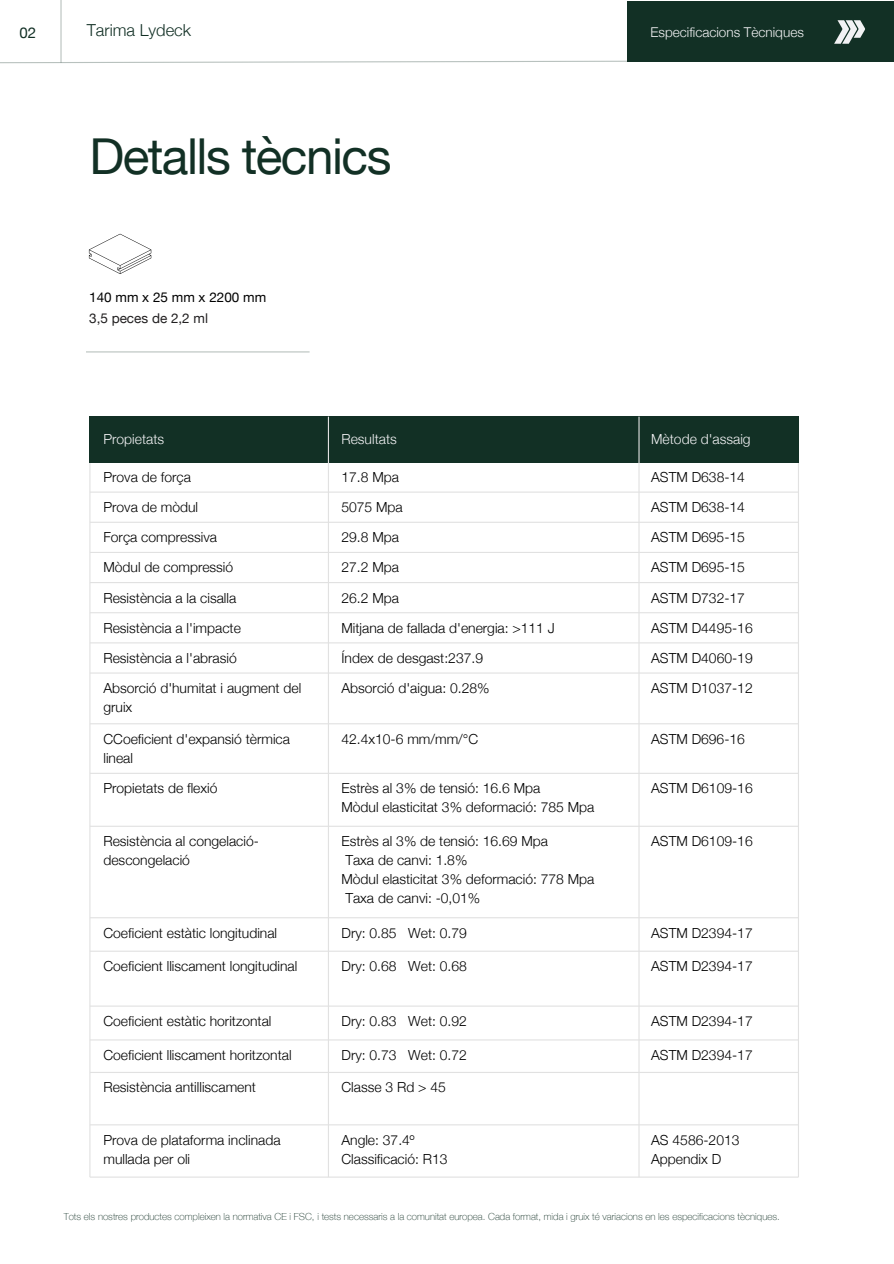
<style>
.page{position:relative;width:894px;height:1264px;background:#fff}
.page>*{position:absolute;margin:0;border:0;box-sizing:border-box;transform-origin:0 0}
.t1{font:49.5px "Helvetica Neue";letter-spacing:-.03em;color:#123025}
.t2{font:300 16.5px "Helvetica Neue";color:#123025}
.t3{font:15px "Helvetica Neue";color:#123025}
.t4{font:300 13.95px/30.2px "Helvetica Neue";color:#000}
.t5{font:300 13.95px "Helvetica Neue";color:#f2f2f4}
.t6{font:300 13.5px "Helvetica Neue";color:#f2f2f4}
.t7{font:13.5px "Helvetica Neue";color:#000}
.t8{font:13.5px "Helvetica Neue";color:#211f20}
.t9{font:100 9.75px "Helvetica Neue";color:#123025}
</style>
<div class="page">
<hr style="left:86px;top:351px;width:223px;height:1px;background:#123025">
<svg style="left:89px;top:234px;width:62px;height:40px"></svg>
<hr style="left:89px;top:416px;width:1px;height:761px;background:#e1e1e1">
<hr style="left:90px;top:491px;width:708px;height:1px;background:#e1e1e1">
<hr style="left:90px;top:521px;width:708px;height:2px;background:#e1e1e1">
<hr style="left:90px;top:552px;width:708px;height:1px;background:#e1e1e1">
<hr style="left:90px;top:582px;width:708px;height:1px;background:#e1e1e1">
<hr style="left:90px;top:612px;width:708px;height:1px;background:#e1e1e1">
<hr style="left:90px;top:642px;width:708px;height:1px;background:#e1e1e1">
<hr style="left:90px;top:672px;width:708px;height:1px;background:#e1e1e1">
<hr style="left:90px;top:723px;width:708px;height:1px;background:#e1e1e1">
<hr style="left:90px;top:825px;width:708px;height:1px;background:#e1e1e1">
<hr style="left:90px;top:917px;width:708px;height:1px;background:#e1e1e1">
<hr style="left:90px;top:950px;width:708px;height:1px;background:#e1e1e1">
<hr style="left:90px;top:1005px;width:708px;height:1px;background:#e1e1e1">
<hr style="left:90px;top:1039px;width:708px;height:1px;background:#e1e1e1">
<hr style="left:90px;top:1071px;width:708px;height:1px;background:#e1e1e1">
<hr style="left:90px;top:1124px;width:708px;height:1px;background:#e1e1e1">
<hr style="left:90px;top:1176px;width:708px;height:1px;background:#e1e1e1">
<hr style="left:90px;top:772px;width:708px;height:2px;background:#e1e1e1">
<hr style="left:797px;top:416px;width:1px;height:761px;background:#e1e1e1">
<div style="left:89px;top:416px;width:709px;height:46px;background:#123025"></div>
<hr style="left:328px;top:416px;width:1px;height:761px;background:#e1e1e1">
<hr style="left:638px;top:416px;width:1px;height:761px;background:#e1e1e1">
<div style="left:626px;top:1px;width:267px;height:61px;background:#123025"></div>
<svg style="left:834px;top:20px;width:30px;height:24px"></svg>
<hr style="left:60px;top:0;width:2px;height:63px;background:#123025">
<svg style="left:0;top:60px;width:627px;height:3px"></svg>
<p class="t3" style="left:19px;top:23px;width:18px">02</p>
<p class="t2" style="left:87px;top:20px;width:106px">Tarima Lydeck</p>
<p class="t6" style="left:650px;top:23px;width:155px">Especificacions Tècniques</p>
<h1 class="t1" style="left:89px;top:126px;width:303px">Detalls tècnics</h1>
<p class="t7" style="left:89px;top:289px;width:178px">140 mm x 25 mm x 2200 mm</p>
<p class="t8" style="left:89px;top:310px;width:120px">3,5 peces de 2,2 ml</p>
<p class="t5" style="left:103px;top:430px;width:62px">Propietats</p>
<p class="t5" style="left:341px;top:430px;width:57px">Resultats</p>
<p class="t5" style="left:651px;top:430px;width:101px">Mètode d'assaig</p>
<p class="t4" style="left:103px;top:461px;width:199px">Prova de força<br>Prova de mòdul<br>Força compressiva<br>Mòdul de compressió<br>Resistència a la cisalla<br>Resistència a l'impacte<br>Resistència a l'abrasió<br>Absorció d'humitat i augment del</p>
<p class="t4" style="left:103px;top:691px;width:30px">gruix</p>
<p class="t4" style="left:341px;top:461px;width:215px">17.8 Mpa<br>5075 Mpa<br>29.8 Mpa<br>27.2 Mpa<br>26.2 Mpa<br>Mitjana de fallada d'energia: &gt;111 J<br>Índex de desgast:237.9<br>Absorció d'aigua: 0.28%</p>
<p class="t4" style="left:651px;top:461px;width:103px">ASTM D638-14<br>ASTM D638-14<br>ASTM D695-15<br>ASTM D695-15<br>ASTM D732-17<br>ASTM D4495-16<br>ASTM D4060-19<br>ASTM D1037-12</p>
<p class="t4" style="left:103px;top:729px;width:188px;line-height:18.8px">CCoeficient d'expansió tèrmica lineal</p>
<p class="t4" style="left:341px;top:723px;width:138px">42.4x10-6 mm/mm/°C</p>
<p class="t4" style="left:651px;top:723px;width:95px">ASTM D696-16</p>
<p class="t4" style="left:103px;top:773px;width:115px">Propietats de flexió</p>
<p class="t4" style="left:103px;top:831px;width:157px;line-height:18.8px">Resistència al congelació&shy;descongelació</p>
<p class="t4" style="left:103px;top:917px;width:175px">Coeficient estàtic longitudinal</p>
<p class="t4" style="left:103px;top:950px;width:195px">Coeficient lliscament longitudinal</p>
<p class="t4" style="left:341px;top:778px;width:254px;line-height:18.8px">Estrès al 3% de tensió: 16.6 Mpa<br>Mòdul elasticitat 3% deformació: 785 Mpa</p>
<p class="t4" style="left:341px;top:831px;width:254px;line-height:18.8px">Estrès al 3% de tensió: 16.69 Mpa<br>Taxa de canvi: 1.8%<br>Mòdul elasticitat 3% deformació: 778 Mpa<br>Taxa de canvi: -0,01%</p>
<p class="t4" style="left:341px;top:917px;width:127px">Dry: 0.85 Wet: 0.79</p>
<p class="t4" style="left:341px;top:950px;width:127px">Dry: 0.68 Wet: 0.68</p>
<p class="t4" style="left:651px;top:773px;width:103px">ASTM D6109-16</p>
<p class="t4" style="left:651px;top:826px;width:103px">ASTM D6109-16</p>
<p class="t4" style="left:651px;top:917px;width:103px">ASTM D2394-17</p>
<p class="t4" style="left:651px;top:950px;width:103px">ASTM D2394-17</p>
<p class="t4" style="left:103px;top:1005px;width:169px">Coeficient estàtic horitzontal</p>
<p class="t4" style="left:103px;top:1039px;width:189px">Coeficient lliscament horitzontal</p>
<p class="t4" style="left:103px;top:1072px;width:154px">Resistència antilliscament</p>
<p class="t4" style="left:341px;top:1005px;width:127px">Dry: 0.83 Wet: 0.92</p>
<p class="t4" style="left:341px;top:1039px;width:127px">Dry: 0.73 Wet: 0.72</p>
<p class="t4" style="left:341px;top:1072px;width:106px">Classe 3 Rd &gt; 45</p>
<p class="t4" style="left:651px;top:1005px;width:103px">ASTM D2394-17</p>
<p class="t4" style="left:651px;top:1039px;width:103px">ASTM D2394-17</p>
<p class="t4" style="left:103px;top:1130px;width:178px;line-height:18.8px">Prova de plataforma inclinada mullada per oli</p>
<p class="t4" style="left:341px;top:1130px;width:107px;line-height:18.8px">Angle: 37.4º<br>Classificació: R13</p>
<p class="t4" style="left:651px;top:1130px;width:90px;line-height:18.8px">AS 4586-2013<br>Appendix D</p>
<p class="t9" style="left:64px;top:1210px;width:717px">Tots els nostres productes compleixen la normativa CE i FSC, i tests necessaris a la comunitat europea. Cada format, mida i gruix té variacions en les especificacions tècniques.</p>
</div>
